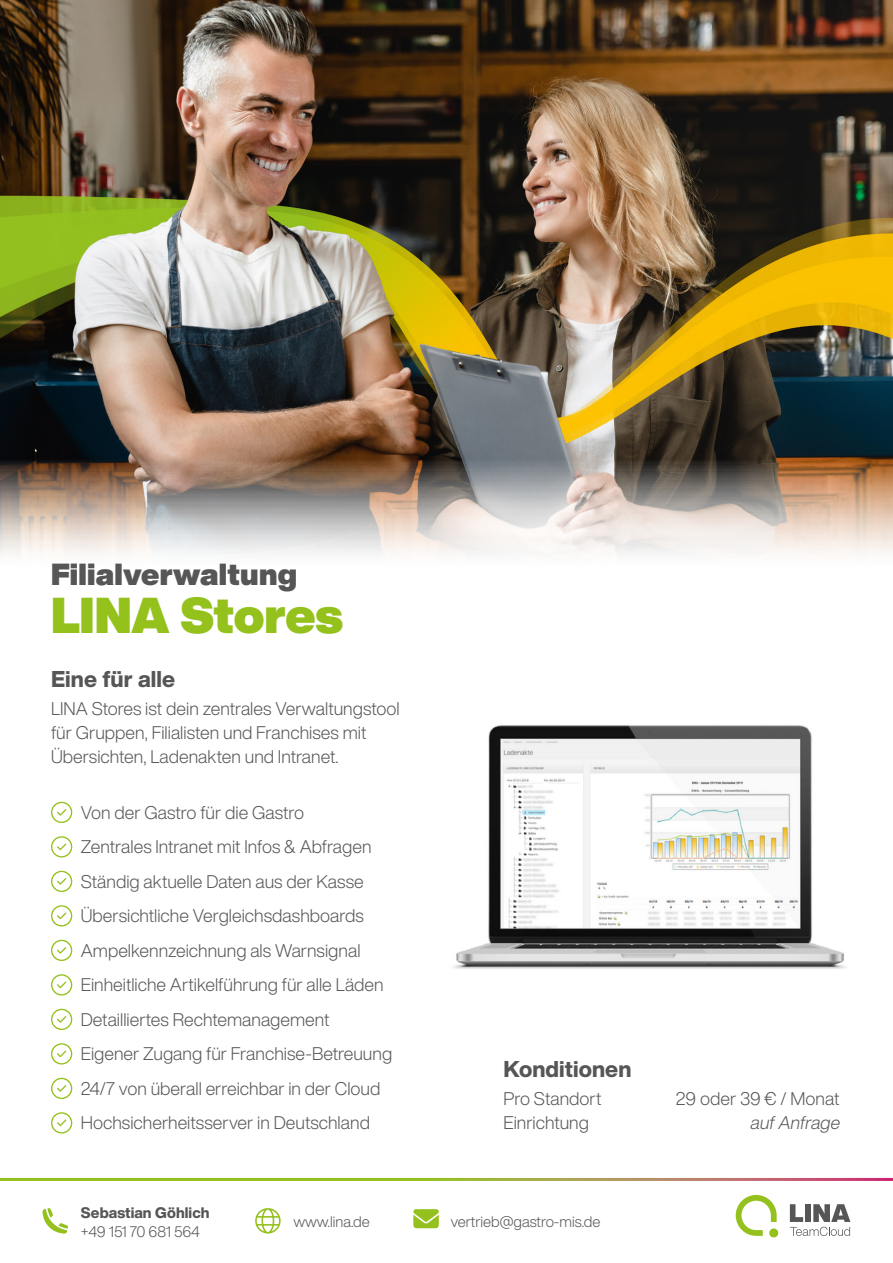
<style>
.page{position:relative;width:893px;height:1263px;background:#fff}
.page>*{position:absolute;margin:0;border:0;box-sizing:border-box;transform-origin:0 0}
.t1{font:900 49.5px "Helvetica Now Display";letter-spacing:-.005em;color:#94c11c}
.t2{font:900 30px "Helvetica Now Display";letter-spacing:.01em;color:#565656}
.t3{font:800 22.5px "Helvetica Now Display";letter-spacing:.005em;color:#565656}
.t4{font:300 18px/34.5px "Helvetica Now Display";color:#565656}
.t5{font:italic 300 18px "Helvetica Now Display";color:#565656}
.t6{font:300 15px "Helvetica Now Display";color:#565656}
.t7{font:800 15px "Helvetica Now Display";letter-spacing:.005em;color:#565656}
.t8{font:300 15px "Helvetica Now Display";letter-spacing:-.02em;color:#565656}
</style>
<div class="page">
<img style="left:0;top:0;width:893px;height:554px">
<svg style="left:736px;top:1195px;width:41px;height:41px"></svg>
<svg style="left:790px;top:1204px;width:60px;height:32px"></svg>
<svg style="left:413px;top:1209px;width:26px;height:19px"></svg>
<svg style="left:255px;top:1208px;width:26px;height:25px"></svg>
<svg style="left:43px;top:1208px;width:25px;height:25px"></svg>
<svg style="left:51px;top:802px;width:21px;height:21px"></svg>
<svg style="left:51px;top:836px;width:21px;height:21px"></svg>
<svg style="left:51px;top:871px;width:21px;height:21px"></svg>
<svg style="left:51px;top:905px;width:21px;height:21px"></svg>
<svg style="left:51px;top:940px;width:21px;height:21px"></svg>
<svg style="left:51px;top:974px;width:21px;height:21px"></svg>
<svg style="left:51px;top:1009px;width:21px;height:21px"></svg>
<svg style="left:51px;top:1043px;width:21px;height:21px"></svg>
<svg style="left:51px;top:1078px;width:21px;height:21px"></svg>
<svg style="left:51px;top:1112px;width:21px;height:21px"></svg>
<img style="left:453px;top:725px;width:393px;height:244px">
<h2 class="t2" style="left:51px;top:553px;width:248px">Filialverwaltung</h2>
<h1 class="t1" style="left:51px;top:581px;width:293px">LINA Stores</h1>
<p class="t3" style="left:51px;top:663px;width:126px">Eine für alle</p>
<p class="t4" style="left:51px;top:697px;width:350px;line-height:24px">LINA Stores ist dein zentrales Verwaltungstool für Gruppen, Filialisten und Franchises mit<br>Übersichten, Ladenakten und Intranet.</p>
<p class="t4" style="left:81px;top:795px;width:313px">Von der Gastro für die Gastro<br>Zentrales Intranet mit Infos &amp; Abfragen Ständig aktuelle Daten aus der Kasse Übersichtliche Vergleichsdashboards Ampelkennzeichnung als Warnsignal Einheitliche Artikelführung für alle Läden Detailliertes Rechtemanagement Eigener Zugang für Franchise-Betreuung 24/7 von überall erreichbar in der Cloud Hochsicherheitsserver in Deutschland</p>
<p class="t3" style="left:504px;top:1053px;width:129px">Konditionen</p>
<p class="t4" style="left:504px;top:1081px;width:99px">Pro Standort</p>
<p class="t4" style="left:676px;top:1081px;width:165px">29 oder 39 € / Monat</p>
<p class="t4" style="left:504px;top:1105px;width:87px">Einrichtung</p>
<p class="t5" style="left:750px;top:1110px;width:95px">aufAnfrage</p>
<p class="t7" style="left:81px;top:1202px;width:130px">Sebastian Göhlich</p>
<p class="t8" style="left:81px;top:1221px;width:120px">+49 151 70 681 564</p>
<p class="t6" style="left:293px;top:1212px;width:78px">www.lina.de</p>
<p class="t6" style="left:451px;top:1212px;width:151px">vertrieb@gastro-mis.de</p>
</div>
